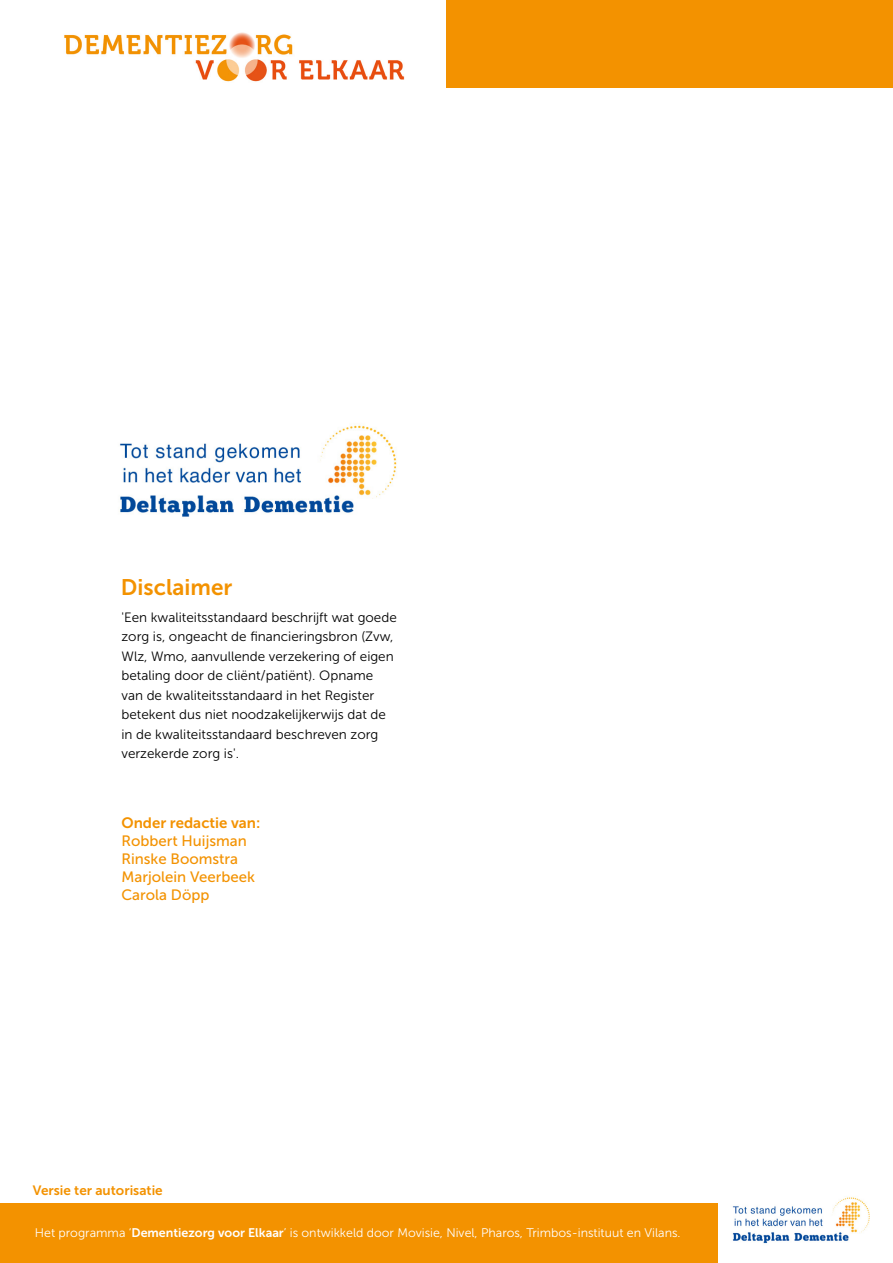
<style>
.page{position:relative;width:893px;height:1263px;background:#fff}
.page>*{position:absolute;margin:0;border:0;box-sizing:border-box;transform-origin:0 0}
.t1{font:22.5px "Museo Sans 700";color:#f39200}
.t2{font:15px/18px "Museo Sans 500";color:#f39200}
.t3{font:15px "Museo Sans 700";color:#f39200}
.t4{font:13.5px/19.5px "Museo Sans 300";color:#000}
.t5{font:13.5px "Museo Sans 700";color:#f39200}
.t6{font:12.45px "Museo Sans 300";color:#fff}
.s1{font-family:"Museo Sans 700"}
</style>
<div class="page">
<img style="left:64px;top:32px;width:341px;height:50px">
<div style="left:446px;top:0;width:447px;height:87px;background:#f39200"></div>
<div style="left:0;top:1204px;width:717px;height:59px;background:#f39200"></div>
<img style="left:732px;top:1197px;width:138px;height:47px">
<img style="left:119px;top:425px;width:278px;height:92px">
<h1 class="t1" style="left:121px;top:574px;width:113px">Disclaimer</h1>
<p class="t4" style="left:121px;top:607px;width:277px">'Een kwaliteitsstandaard beschrijft wat goede zorg is, ongeacht de financieringsbron (Zvw, Wlz, Wmo, aanvullende verzekering of eigen betaling door de cliënt/patiënt). Opname van de kwaliteitsstandaard in het Register betekent dus niet noodzakelijkerwijs dat de in de kwaliteitsstandaard beschreven zorg verzekerde zorg is'.</p>
<p class="t3" style="left:121px;top:814px;width:140px">Onder redactie van:</p>
<p class="t2" style="left:121px;top:832px;width:135px">Robbert Huijsman<br>Rinske Boomstra<br>Marjolein Veerbeek<br>Carola Döpp</p>
<p class="t5" style="left:33px;top:1183px;width:132px">Versie ter autorisatie</p>
<p class="t6" style="left:35px;top:1225px;width:647px">Het programma ‘<span class="s1">Dementiezorg voor Elkaar</span>’ is ontwikkeld door Movisie, Nivel, Pharos, Trimbos-instituut en Vilans.</p>
</div>
